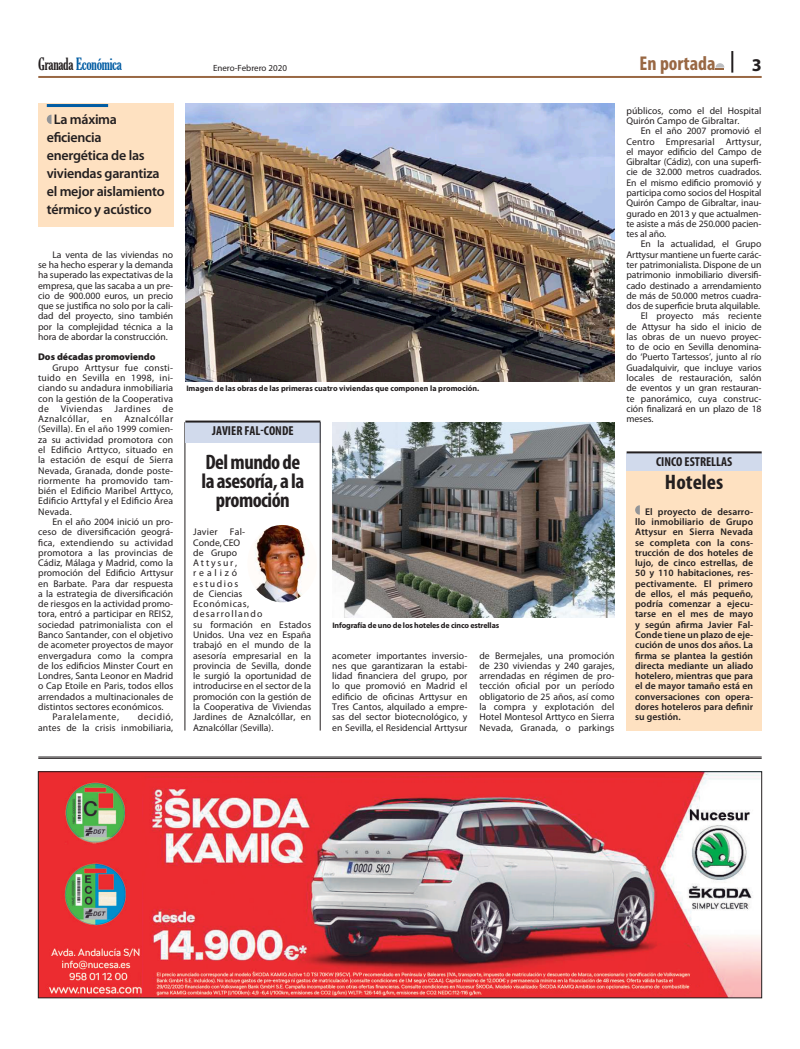
<style>
.page{position:relative;width:800px;height:1049px;background:#fff}
.page>*{position:absolute;margin:0;border:0;box-sizing:border-box;transform-origin:0 0}
.t1{font:700 condensed 21px/19px "Myriad Pro";letter-spacing:-.025em;color:#231f20;text-align:center}
.t2{font:700 condensed 21px "Myriad Pro";letter-spacing:-.025em;color:#231f20;scale:1.05 1}
.t3{font:700 condensed 20px "Myriad Pro";color:#996844}
.t4{font:700 18px "Myriad Pro";color:#231f20}
.t5{font:extra-condensed 16.2px "Gloucester";letter-spacing:-.015em;color:#015ca3}
.t6{font:600 14px/18px "Myriad Pro";letter-spacing:-.02em;color:#231f20}
.t7{font:700 condensed 13px "Myriad Pro";color:#231f20}
.t8{font:9.7px/10.3px "Myriad Pro";letter-spacing:.005em;color:#231f20;text-align:justify}
.t9{font:600 9.7px/10.3px "Myriad Pro";color:#231f20;text-align:justify}
.t10{font:900 9.7px "Myriad Pro";letter-spacing:-.005em;color:#231f20}
.t11{font:9.7px "Myriad Pro";letter-spacing:.05em;color:#231f20}
.t12{font:9px "Myriad Pro";color:#231f20}
.t13{font:700 8px "Myriad Pro";color:#231f20}
.t14{font:700 8px "Myriad Pro";letter-spacing:-.02em;color:#231f20}
.s1{color:#231f20}
</style>
<div class="page">
<hr style="left:38px;top:76px;width:723px;height:2px;background:#996844">
<hr style="left:731px;top:51px;width:2px;height:22px;background:#231f20">
<svg style="left:715px;top:63px;width:9px;height:7px"></svg>
<img style="left:185px;top:103px;width:429px;height:278px">
<img style="left:332px;top:422px;width:282px;height:195px">
<hr style="left:38px;top:757px;width:723px;height:1px;background:#231f20">
<hr style="left:38px;top:758px;width:723px;height:1px;background:#231f20">
<img style="left:40px;top:773px;width:719px;height:223px">
<div style="left:38px;top:771px;width:723px;height:227px;border:1px solid #231f20"></div>
<hr style="left:185px;top:422px;width:1px;height:308px;background:#231f20">
<div style="left:185px;top:422px;width:135px;height:21px;background:#d1daec"></div>
<hr style="left:185px;top:420px;width:135px;height:2px;background:#231f20">
<img style="left:255px;top:525px;width:54px;height:77px">
<hr style="left:320px;top:422px;width:1px;height:308px;background:#231f20">
<div style="left:38px;top:103px;width:135px;height:124px;background:#fee1c1"></div>
<hr style="left:47px;top:104px;width:61px;height:3px;background:#015ca3">
<svg style="left:47px;top:115px;width:4px;height:9px"></svg>
<div style="left:626px;top:454px;width:135px;height:276px;background:#fee1c1"></div>
<div style="left:626px;top:453px;width:135px;height:17px;background:#d1daec"></div>
<hr style="left:626px;top:451px;width:135px;height:2px;background:#231f20">
<svg style="left:635px;top:505px;width:4px;height:10px"></svg>
<h3 class="t5" style="left:38px;top:55px;width:85px"><span class="s1">Granada</span> Económica</h3>
<p class="t12" style="left:213px;top:62px;width:76px">Enero-Febrero 2020</p>
<h2 class="t3" style="left:639px;top:51px;width:78px">En portada</h2>
<h3 class="t4" style="left:751px;top:53px;width:11px">3</h3>
<h3 class="t6" style="left:47px;top:110px;width:119px;text-indent:7px">La máxima eficiencia energética de las viviendas garantiza el mejor aislamiento térmico y acústico</h3>
<p class="t8" style="left:38px;top:249px;width:136px;text-indent:14px">La venta de las viviendas no se ha hecho esperar y la demanda ha superado las expectativas de la empresa, que las sacaba a un pre&shy;cio de 900.000 euros, un precio que se justifica no solo por la cali&shy;dad del proyecto, sino también por la complejidad técnica a la hora de abordar la construcción.</p>
<p class="t10" style="left:38px;top:352px;width:119px">Dos décadas promoviendo</p>
<p class="t8" style="left:38px;top:362px;width:137px;text-indent:14px">Grupo Arttysur fue consti&shy;tuido en Sevilla en 1998, ini&shy;ciando su andadura inmobiliaria con la gestión de la Cooperativa de Viviendas Jardines de Aznalcóllar,</p>
<p class="t8" style="left:38px;top:414px;width:137px;text-indent:86px">Aznalcóllar (Sevilla). En el año 1999 comien&shy;za su actividad promotora con el Edificio Arttyco, situado en la estación de esquí de Sierra Nevada, Granada, donde poste&shy;riormente ha promovido tam&shy;bién el Edificio Maribel Arttyco, Edificio Arttyfal y el Edificio Área Nevada.</p>
<p class="t8" style="left:52px;top:516px;width:122px">En el año 2004 inició un pro-</p>
<p class="t8" style="left:38px;top:527px;width:136px">ceso de diversificación geográ-</p>
<p class="t8" style="left:38px;top:537px;width:136px">fica, extendiendo su actividad</p>
<p class="t8" style="left:38px;top:547px;width:136px">promotora a las provincias de</p>
<p class="t8" style="left:38px;top:557px;width:136px">Cádiz, Málaga y Madrid, como la</p>
<p class="t8" style="left:38px;top:568px;width:136px">promoción del Edificio Arttysur</p>
<p class="t8" style="left:38px;top:578px;width:136px">en Barbate. Para dar respuesta</p>
<p class="t8" style="left:38px;top:588px;width:136px">a la estrategia de diversificación</p>
<p class="t8" style="left:38px;top:599px;width:136px">de riesgos en la actividad promo-</p>
<p class="t8" style="left:38px;top:609px;width:136px">tora, entró a participar en REIS2,</p>
<p class="t8" style="left:38px;top:619px;width:136px">sociedad patrimonialista con el</p>
<p class="t8" style="left:38px;top:629px;width:136px">Banco Santander, con el objetivo</p>
<p class="t8" style="left:38px;top:640px;width:136px">de acometer proyectos de mayor</p>
<p class="t8" style="left:38px;top:650px;width:136px">envergadura como la compra</p>
<p class="t8" style="left:38px;top:660px;width:136px">de los edificios Minster Court en</p>
<p class="t8" style="left:38px;top:671px;width:136px">Londres, Santa Leonor en Madrid</p>
<p class="t8" style="left:38px;top:681px;width:136px">o Cap Etoile en Paris, todos ellos</p>
<p class="t8" style="left:38px;top:691px;width:136px">arrendados a multinacionales de</p>
<p class="t8" style="left:38px;top:701px;width:127px">distintos sectores económicos.</p>
<p class="t11" style="left:52px;top:711px;width:68px">Paralelamente,</p>
<p class="t8" style="left:101px;top:414px;width:12px">en</p>
<p class="t8" style="left:38px;top:712px;width:137px;text-align:right">decidió,<br>antes de la crisis inmobiliaria,</p>
<p class="t13" style="left:186px;top:383px;width:294px">Imagen de las obras de las primeras cuatro viviendas que componen la promoción.</p>
<h3 class="t7" style="left:212px;top:422px;width:82px">Javier fAl-conde</h3>
<h1 class="t1" style="left:201px;top:452px;width:104px">Del mundo de la asesoría, a la promoción</h1>
<p class="t8" style="left:193px;top:527px;width:119px;text-align:left">Javier Fal-<br>Conde, CEO<br>de Grupo<br>Attysur,<br>realizó<br>estudios<br>de Ciencias<br>Económicas, desarrollando<br>su formación en Estados<br>Unidos. Una vez en España trabajó en el mundo de la asesoría empresarial en la provincia de Sevilla, donde le surgió la oportunidad de introducirse en el sector de la promoción con la gestión de la Cooperativa de Viviendas<br>Jardines de Aznalcóllar, en<br>Aznalcóllar (Sevilla).</p>
<p class="t14" style="left:332px;top:620px;width:168px">Infografía de uno de los hoteles de cinco estrellas</p>
<p class="t8" style="left:332px;top:650px;width:136px">acometer importantes inversio&shy;nes que garantizaran la estabi&shy;lidad financiera del grupo, por lo que promovió en Madrid el edificio de oficinas Arttysur en Tres Cantos, alquilado a empre&shy;sas del sector biotecnológico, y en Sevilla, el Residencial Arttysur</p>
<p class="t8" style="left:479px;top:650px;width:137px">de Bermejales, una promoción de 230 viviendas y 240 garajes, arrendadas en régimen de pro&shy;tección oficial por un período obligatorio de 25 años, así como la compra y explotación del Hotel Montesol Arttyco en Sierra Nevada, Granada, o parkings</p>
<p class="t8" style="left:626px;top:105px;width:137px">públicos, como el del Hospital<br>Quirón Campo de Gibraltar.</p>
<p class="t8" style="left:626px;top:126px;width:136px;text-indent:14px">En el año 2007 promovió el Centro Empresarial Arttysur, el mayor edificio del Campo de Gibraltar (Cádiz), con una superfi&shy;cie de 32.000 metros cuadrados.<br>En el mismo edificio promovió y participa como socios del Hospital Quirón Campo de Gibraltar, inau&shy;gurado en 2013 y que actualmen&shy;te asiste a más de 250.000 pacien&shy;tes al año.</p>
<p class="t8" style="left:640px;top:239px;width:122px">En la actualidad, el Grupo</p>
<p class="t8" style="left:626px;top:249px;width:136px">Arttysur mantiene un fuerte carác-</p>
<p class="t8" style="left:626px;top:259px;width:136px">ter patrimonialista. Dispone de un</p>
<p class="t8" style="left:626px;top:270px;width:136px">patrimonio inmobiliario diversifi-</p>
<p class="t8" style="left:626px;top:280px;width:136px">cado destinado a arrendamiento</p>
<p class="t8" style="left:626px;top:290px;width:136px">de más de 50.000 metros cuadra-</p>
<p class="t8" style="left:626px;top:300px;width:135px">dos de superficie bruta alquilable.</p>
<p class="t8" style="left:640px;top:311px;width:122px">El proyecto más reciente</p>
<p class="t8" style="left:626px;top:321px;width:137px">de Attysur ha sido el inicio de</p>
<p class="t8" style="left:626px;top:331px;width:136px">las obras de un nuevo proyec-</p>
<p class="t8" style="left:626px;top:342px;width:136px">to de ocio en Sevilla denomina-</p>
<p class="t8" style="left:626px;top:352px;width:136px">do ‘Puerto Tartessos’, junto al río</p>
<p class="t8" style="left:626px;top:362px;width:136px">Guadalquivir, que incluye varios</p>
<p class="t8" style="left:626px;top:372px;width:137px">locales de restauración, salón</p>
<p class="t8" style="left:626px;top:383px;width:136px">de eventos y un gran restauran-</p>
<p class="t8" style="left:626px;top:393px;width:136px">te panorámico, cuya construc-</p>
<p class="t8" style="left:626px;top:403px;width:136px">ción finalizará en un plazo de 18</p>
<p class="t8" style="left:626px;top:414px;width:29px">meses.</p>
<h3 class="t7" style="left:656px;top:453px;width:78px">CINCO ESTRELLAS</h3>
<h1 class="t2" style="left:664px;top:469px;width:57px">Hoteles</h1>
<p class="t9" style="left:635px;top:506px;width:120px;text-indent:10px">El proyecto de desarro&shy;llo inmobiliario de Grupo Attysur en Sierra Nevada se completa con la cons&shy;trucción de dos hoteles de lujo, de cinco estrellas, de 50 y 110 habitaciones, res&shy;pectivamente. El primero de ellos, el más pequeño, podría comenzar a ejecu&shy;tarse en el mes de mayo y según afi rma Javier Fal-Conde tiene un plazo de eje&shy;cución de unos dos años. La fi rma se plantea la gestión directa mediante un aliado hotelero, mientras que para el de mayor tamaño está en conversaciones con opera&shy;dores hoteleros para defi nir su gestión.</p>
</div>
